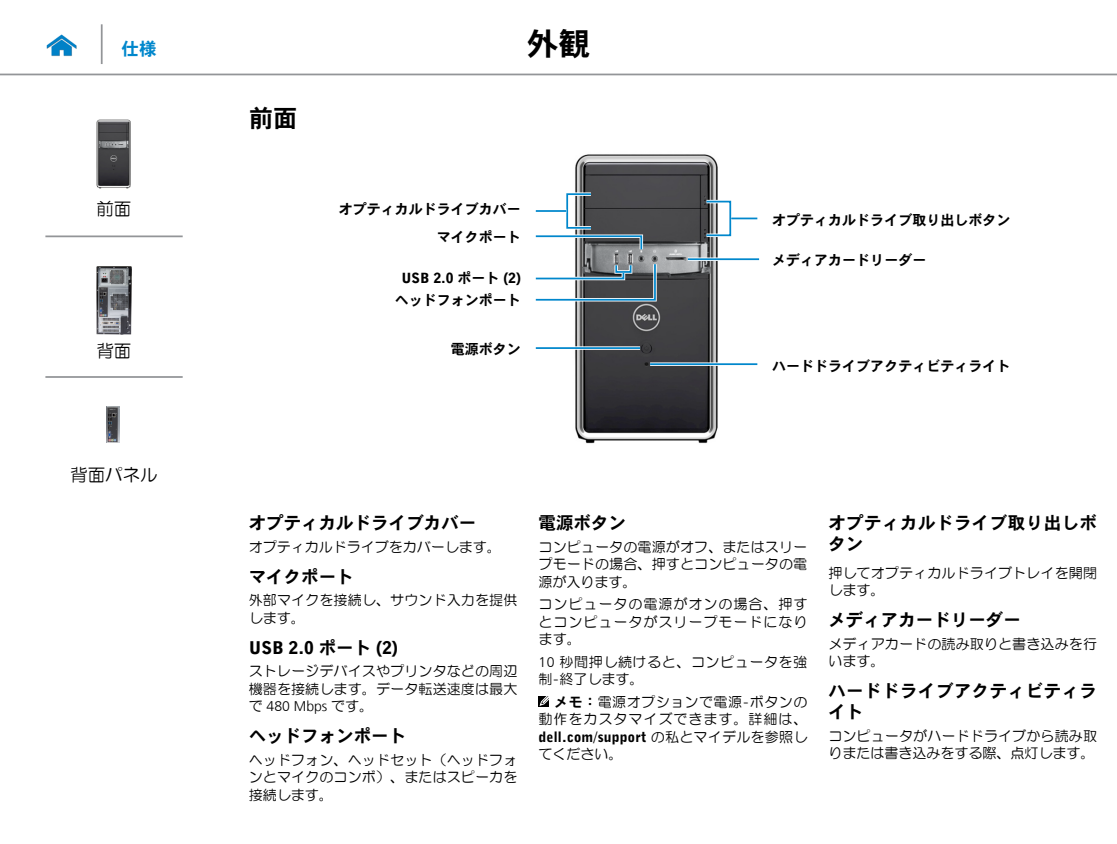
<style>
.page{position:relative;width:1117px;height:844px;background:#fff}
.page>*{position:absolute;margin:0;border:0;box-sizing:border-box;transform-origin:0 0}
.t1{font:31.5px "DFHS Gothic W7 WIN RKSJ H";color:#000}
.Head2{font:24.5px "DFHS Gothic W7 WIN RKSJ H";color:#000}
.Callout_Head{font:17.5px "DFHS Gothic W7 WIN RKSJ H";color:#000}
.Callout_Head-2{font:17.5px/21px "DFHS Gothic W7 WIN RKSJ H";letter-spacing:.025em;color:#000}
.Callout_Head-3{font:900 17.5px "Bell Gothic BT";color:#000}
.t2{font:17.5px "HG Maru Gothic MPRO";color:#000}
.Hyperlink{font:17.5px "DFHS Gothic W7 WIN RKSJ H";color:#0087cc}
.Callout_description{font:14px/17.5px "HG Maru Gothic MPRO";letter-spacing:.01em;color:#000;text-align:justify}
.Callout-L{font:14px "DFHS Gothic W7 WIN RKSJ H";color:#000}
.Callout_description-2{font:14px/17.5px "HG Maru Gothic MPRO";letter-spacing:.04em;color:#000}
.Callout_Head-4{font:14px/17.5px "HG Maru Gothic MPRO";letter-spacing:.01em;color:#000}
.Callout-L-2{font:900 14px "Bell Gothic BT";color:#000}
.s1{font-family:"DFHS Gothic W7 WIN RKSJ H";font-weight:400}
.s2{font-family:"Frutiger 45";font-weight:300}
.s3{font-family:"Museo Sans For Dell 300"}
.s4{font-family:"DFHS Gothic W7 WIN RKSJ H"}
.s5{font-family:"Bell Gothic BT";font-weight:900}
</style>
<div class="page">
<hr style="left:0;top:74px;width:1116px;height:1px;background:#939598">
<img style="left:46px;top:34px;width:31px;height:23px">
<svg style="left:538px;top:696px;width:11px;height:10px"></svg>
<img style="left:575px;top:154px;width:143px;height:290px">
<svg style="left:535px;top:233px;width:109px;height:20px"></svg>
<svg style="left:575px;top:346px;width:65px;height:4px"></svg>
<hr style="left:535px;top:347px;width:105px;height:2px;background:#0087cc">
<svg style="left:650px;top:362px;width:107px;height:4px"></svg>
<hr style="left:650px;top:363px;width:107px;height:2px;background:#0087cc">
<div style="left:704px;top:200px;width:27px;height:37px;border:4px solid #fff"></div>
<div style="left:705px;top:201px;width:26px;height:35px;border:2px solid #0087cc"></div>
<hr style="left:731px;top:217px;width:26px;height:2px;background:#0087cc">
<svg style="left:687px;top:257px;width:72px;height:4px"></svg>
<hr style="left:687px;top:258px;width:72px;height:2px;background:#0087cc">
<div style="left:565px;top:192px;width:27px;height:37px;border:4px solid #fff"></div>
<div style="left:566px;top:193px;width:25px;height:36px;border:2px solid #0087cc"></div>
<hr style="left:535px;top:209px;width:31px;height:4px;background:#fff">
<hr style="left:535px;top:210px;width:31px;height:2px;background:#0087cc">
<svg style="left:535px;top:260px;width:123px;height:43px"></svg>
<hr style="left:101px;top:24px;width:2px;height:40px;background:#939598">
<img style="left:96px;top:119px;width:35px;height:70px">
<img style="left:96px;top:266px;width:35px;height:68px">
<img style="left:107px;top:406px;width:12px;height:36px">
<hr style="left:45px;top:235px;width:138px;height:2px;background:#939598">
<hr style="left:45px;top:376px;width:138px;height:2px;background:#939598">
<p class="Hyperlink" style="left:122px;top:40px;width:36px">仕様</p>
<h1 class="t1" style="left:527px;top:28px;width:64px">外観</h1>
<p class="t2" style="left:96px;top:200px;width:36px">前面</p>
<p class="t2" style="left:96px;top:341px;width:36px">背面</p>
<p class="t2" style="left:70px;top:465px;width:89px">背面パネル</p>
<p class="Head2" style="left:249px;top:105px;width:50px">前面</p>
<p class="Callout-L" style="left:339px;top:202px;width:183px">オプティカルドライブカバー</p>
<p class="Callout-L" style="left:437px;top:229px;width:85px">マイクポート</p>
<p class="Callout-L-2" style="left:401px;top:269px;width:121px">USB 2.0 <span class="s1">ポート</span> (2)</p>
<p class="Callout-L" style="left:395px;top:292px;width:127px">ヘッドフォンポート</p>
<p class="Callout-L" style="left:451px;top:342px;width:71px">電源ボタン</p>
<p class="Callout-L" style="left:772px;top:213px;width:239px">オプティカルドライブ取り出しボタン</p>
<p class="Callout-L" style="left:772px;top:253px;width:155px">メディアカードリーダー</p>
<p class="Callout-L" style="left:772px;top:359px;width:239px">ハードドライブアクティビティライト</p>
<p class="Callout_Head" style="left:249px;top:514px;width:229px">オプティカルドライブカバー</p>
<p class="Callout_description" style="left:249px;top:538px;width:253px">オプティカルドライブをカバーします。</p>
<p class="Callout_Head" style="left:249px;top:567px;width:106px">マイクポート</p>
<p class="Callout_description" style="left:249px;top:591px;width:270px">外部マイクを接続し、サウンド入力を提供します。</p>
<p class="Callout_Head-3" style="left:249px;top:636px;width:151px">USB 2.0 <span class="s1">ポート</span> (2)</p>
<p class="Callout_description" style="left:249px;top:662px;width:270px">ストレージデバイスやプリンタなどの周辺機器を接続します。データ転送速度は最大で <span class="s2">480 Mbps</span> です。</p>
<p class="Callout_Head" style="left:249px;top:727px;width:159px">ヘッドフォンポート</p>
<p class="Callout_description" style="left:249px;top:750px;width:270px">ヘッドフォン、ヘッドセット（ヘッドフォンとマイクのコンボ）、またはスピーカを接続します。</p>
<p class="Callout_Head" style="left:538px;top:514px;width:89px">電源ボタン</p>
<p class="Callout_description" style="left:538px;top:538px;width:270px">コンピュータの電源がオフ、またはスリープモードの場合、押すとコンピュータの電源が入ります。</p>
<p class="Callout_description" style="left:538px;top:595px;width:270px">コンピュータの電源がオンの場合、押すとコンピュータがスリープモードになります。</p>
<p class="Callout_description-2" style="left:538px;top:653px;width:270px"><span class="s2">10</span> 秒間押し続けると、コンピュータを強制<span class="s3">‑</span>終了します。</p>
<p class="Callout_description" style="left:538px;top:693px;width:270px;text-indent:16px"><span class="s4">メモ：</span>電源オプションで電源<span class="s3">‑</span>ボタンの動作をカスタマイズできます。詳細は、<span class="s5">dell.com/support</span> の私とマイデルを参照してください。</p>
<p class="Callout_Head-2" style="left:828px;top:512px;width:270px">オプティカルドライブ取り出しボタン</p>
<p class="Callout_Head-4" style="left:828px;top:564px;width:270px">押してオプティカルドライブトレイを開閉します。</p>
<p class="Callout_Head" style="left:828px;top:611px;width:194px">メディアカードリーダー</p>
<p class="Callout_description" style="left:828px;top:635px;width:270px">メディアカードの読み取りと書き込みを行います。</p>
<p class="Callout_Head-2" style="left:828px;top:680px;width:270px">ハードドライブアクティビティライト</p>
<p class="Callout_description" style="left:828px;top:726px;width:270px">コンピュータがハードドライブから読み取りまたは書き込みをする際、点灯します。</p>
</div>
